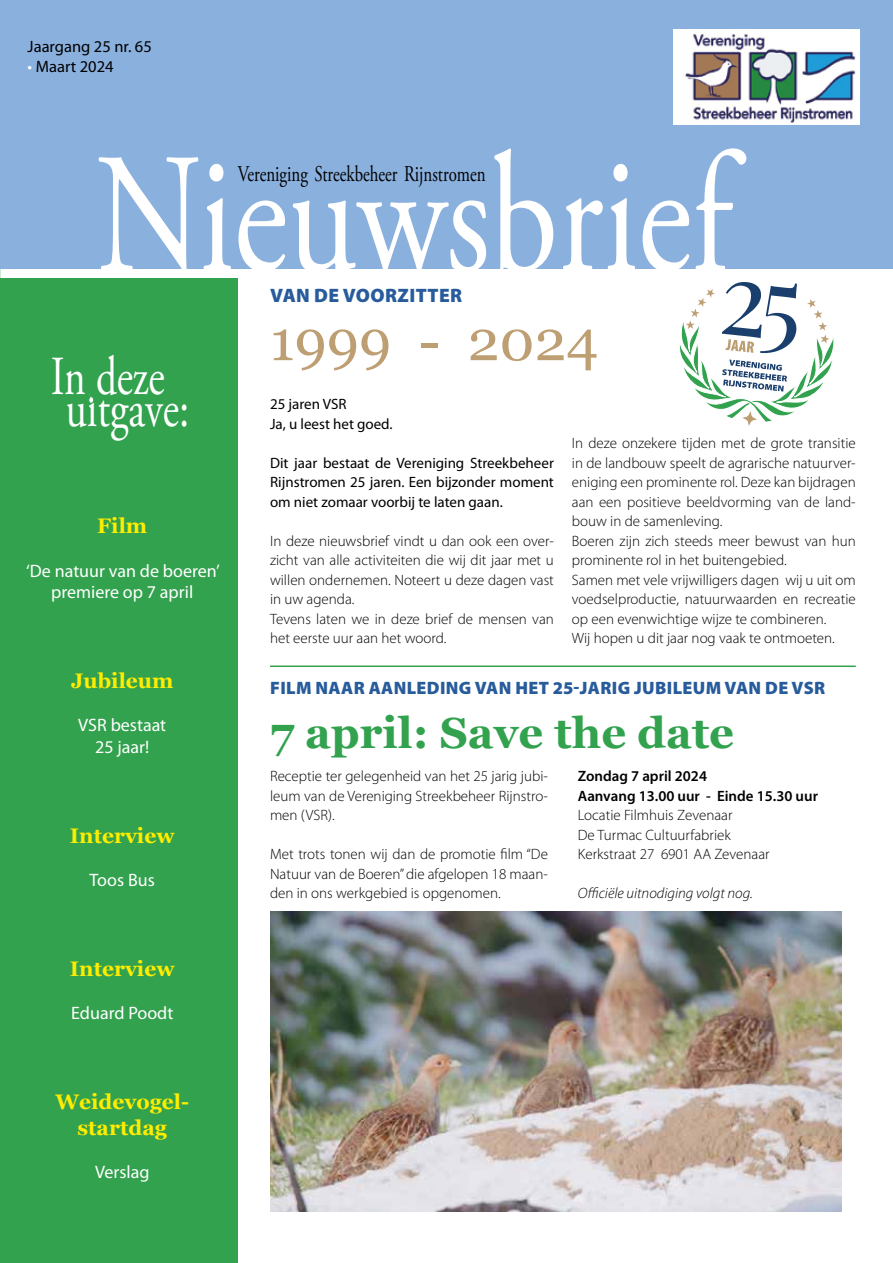
<style>
.page{position:relative;width:893px;height:1263px;background:#fff}
.page>*{position:absolute;margin:0;border:0;box-sizing:border-box;transform-origin:0 0}
.t1{font:169.5px "Adobe Garamond Pro";color:#fff;scale:.8 1}
.t2{font:57px "Georgia";color:#be9f73}
.t3{font:54.9px "Adobe Garamond Pro";color:#fff;scale:.75 1}
.t4{font:700 43.5px "Georgia";color:#32a24e}
.t5{font:22.5px "Adobe Garamond Pro";color:#000;scale:.75 1}
.t6{font:700 21px/25.2px "Georgia";color:#ffed00;text-align:center}
.t7{font:900 19.5px "Myriad Pro";letter-spacing:.02em;color:#275b9b}
.t8{font:18px/21.6px "Myriad Pro";color:#fff;text-align:center}
.t9{font:900 18px "Myriad Pro";letter-spacing:.02em;color:#275b9b}
.t10{font:16.5px "Myriad Pro";color:#000}
.t11{font:300 15px/19.5px "Myriad Pro";color:#000}
.t12{font:15px/19.5px "Myriad Pro";color:#000}
.t13{font:600 15px/19.5px "Myriad Pro";color:#000}
.t14{font:italic 300 15px "Myriad Pro";color:#000}
.s1{color:#fff}
</style>
<div class="page">
<div style="left:0;top:0;width:893px;height:269px;background:#8ab0de"></div>
<div style="left:0;top:278px;width:237px;height:985px;background:#32a24e"></div>
<img style="left:674px;top:30px;width:186px;height:95px">
<svg style="left:89px;top:397px;width:4px;height:6px"></svg>
<hr style="left:270px;top:665px;width:586px;height:2px;background:#32a24e">
<img style="left:270px;top:912px;width:572px;height:300px">
<div style="left:741px;top:409px;width:18px;height:19px;border:1px solid #fff;border-radius:8px"></div>
<svg style="left:679px;top:282px;width:155px;height:141px"></svg>
<p class="t10" style="left:28px;top:37px;width:126px">Jaargang 25 nr. 65</p>
<p class="t10" style="left:28px;top:57px;width:88px"><span class="s1">•</span> Maart 2024</p>
<h1 class="t1" style="left:96px;top:114px;width:795px">Nieuwsbrief</h1>
<h3 class="t5" style="left:238px;top:160px;width:332px">Vereniging Streekbeheer Rijnstromen</h3>
<h3 class="t3" style="left:51px;top:344px;width:153px">In deze</h3>
<h3 class="t3" style="left:66px;top:376px;width:166px">uitgave:</h3>
<h3 class="t6" style="left:97px;top:512px;width:52px">Film</h3>
<p class="t8" style="left:26px;top:560px;width:195px">‘De natuur van de boeren’ premiere op 7 april</p>
<h3 class="t6" style="left:71px;top:667px;width:104px">Jubileum</h3>
<p class="t8" style="left:78px;top:715px;width:90px">VSR bestaat<br>25 jaar!</p>
<h3 class="t6" style="left:70px;top:822px;width:106px">Interview</h3>
<p class="t8" style="left:90px;top:870px;width:67px">Toos Bus</p>
<h3 class="t6" style="left:70px;top:955px;width:106px">Interview</h3>
<p class="t8" style="left:71px;top:1003px;width:104px">Eduard Poodt</p>
<h3 class="t6" style="left:55px;top:1088px;width:135px">Weidevogel&shy;startdag</h3>
<p class="t8" style="left:95px;top:1161px;width:56px">Verslag</p>
<h3 class="t7" style="left:270px;top:284px;width:194px">VAN DE VOORZITTER</h3>
<h2 class="t2" style="left:270px;top:308px;width:330px">1999 - 2024</h2>
<p class="t12" style="left:270px;top:395px;width:124px">25 jaren VSR<br>Ja, u leest het goed.</p>
<p class="t12" style="left:270px;top:453px;width:285px;text-align:justify">Dit jaar bestaat de Vereniging Streekbeheer Rijnstromen 25 jaren. Een bijzonder moment om niet zomaar voorbij te laten gaan.</p>
<p class="t11" style="left:270px;top:531px;width:285px">In deze nieuwsbrief vindt u dan ook een over&shy;zicht van alle activiteiten die wij dit jaar met u willen ondernemen. Noteert u deze dagen vast in uw agenda.<br>Tevens laten we in deze brief de mensen van het eerste uur aan het woord.</p>
<p class="t11" style="left:572px;top:433px;width:285px">In deze onzekere tijden met de grote transitie in de landbouw speelt de agrarische natuurver&shy;eniging een prominente rol. Deze kan bijdragen aan een positieve beeldvorming van de land&shy;bouw in de samenleving.<br>Boeren zijn zich steeds meer bewust van hun prominente rol in het buitengebied.<br>Samen met vele vrijwilligers dagen wij u uit om voedselproductie, natuurwaarden en recreatie op een evenwichtige wijze te combineren.<br>Wij hopen u dit jaar nog vaak te ontmoeten.</p>
<p class="t9" style="left:270px;top:677px;width:557px">FILM NAAR AANLEDING VAN HET 25-JARIG JUBILEUM VAN DE VSR</p>
<h3 class="t4" style="left:270px;top:700px;width:466px">7 april: Save the date</h3>
<p class="t11" style="left:270px;top:766px;width:279px;text-align:justify">Receptie ter gelegenheid van het 25 jarig jubi&shy;leum van de Vereniging Streekbeheer Rijnstro&shy;men (VSR).</p>
<p class="t11" style="left:270px;top:844px;width:279px;text-align:justify">Met trots tonen wij dan de promotie film “De Natuur van de Boeren” die afgelopen 18 maan&shy;den in ons werkgebied is opgenomen.</p>
<p class="t13" style="left:578px;top:766px;width:242px">Zondag 7 april 2024<br>Aanvang 13.00 uur - Einde 15.30 uur</p>
<p class="t11" style="left:578px;top:805px;width:193px">Locatie Filmhuis Zevenaar<br>De Turmac Cultuurfabriek<br>Kerkstraat 27 6901 AA Zevenaar</p>
<p class="t14" style="left:578px;top:884px;width:177px">Officiële uitnodiging volgt nog.</p>
</div>
